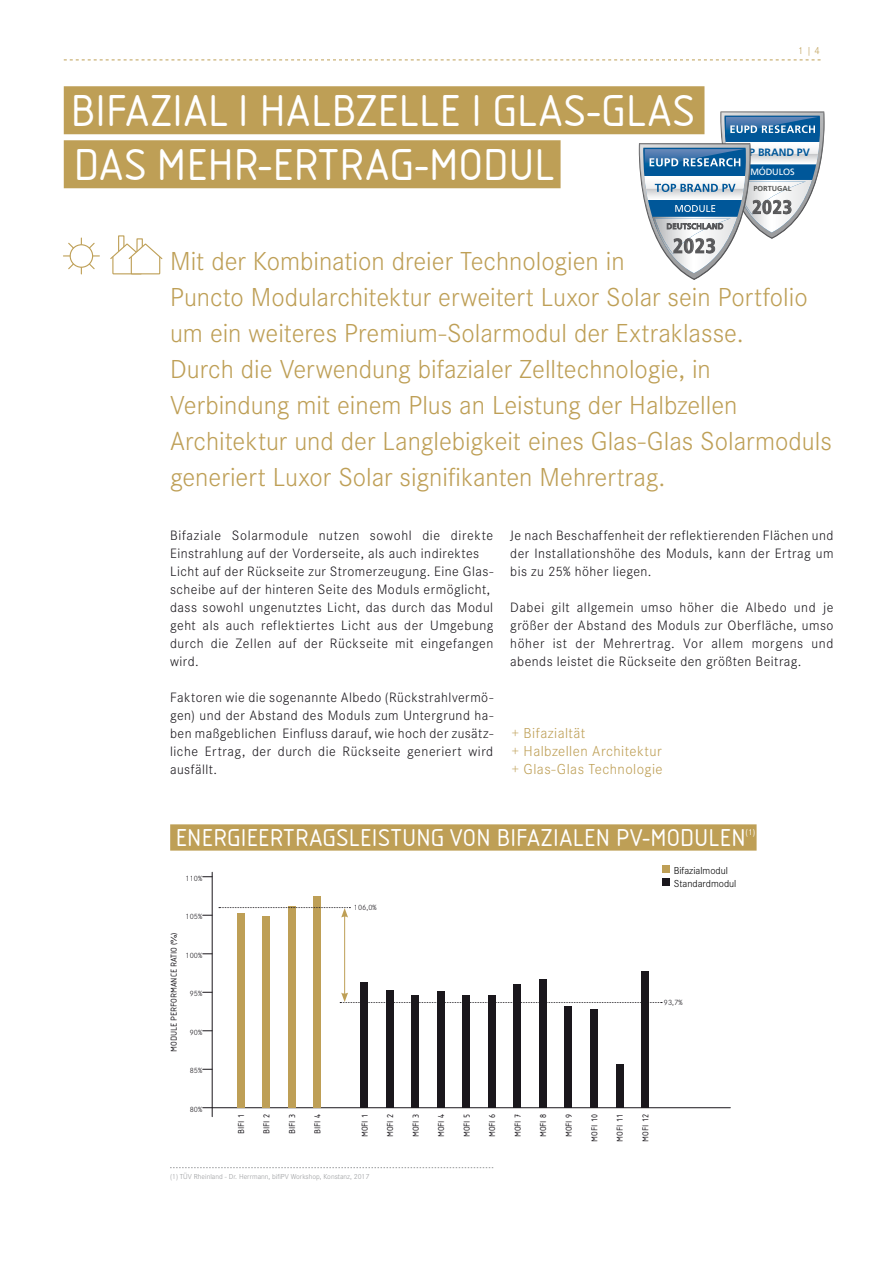
<style>
.page{position:relative;width:893px;height:1263px;background:#fff}
.page>*{position:absolute;margin:0;border:0;box-sizing:border-box;transform-origin:0 0}
.t1{font:46.5px/54px "Isonorm D";letter-spacing:.005em;color:#fff}
.t2{font:300 27px/36px "Corporate S";color:#be9f56}
.t3{font:25.5px "Isonorm D";letter-spacing:.01em;color:#fff}
.t4{font:700 condensed 20.1px "Frutiger";color:#58585a}
.t5{font:700 condensed 18.75px "Frutiger";color:#58585a}
.t6{font:300 15px/18px "Corporate S";letter-spacing:.03em;color:#be9f56}
.t7{font:300 14.1px/18px "Corporate S";letter-spacing:.035em;color:#1a171c;text-align:justify}
.t8{font:700 10.65px "Frutiger LT";letter-spacing:-.005em;color:#005799}
.t9{font:300 10.5px/12.6px "Corporate S";color:#010000}
.t10{font:300 10.5px "Corporate S";color:#be9f56}
.t11{font:9.6px "Frutiger";letter-spacing:-.01em;color:#fff}
.t12{font:9px "Isonorm D";letter-spacing:.01em;color:#1a171c}
.t13{font:9px "Corporate S";color:#fff}
.t14{font:300 7.95px "Corporate S";letter-spacing:.01em;color:#1a171c}
.t15{font:700 7.65px "Frutiger";color:#555654}
.t16{font:300 7.5px "Corporate S";color:#989a9c}
</style>
<div class="page">
<svg style="left:64px;top:60px;width:757px;height:1px"></svg>
<div style="left:64px;top:86px;width:640px;height:48px;background:#be9f56"></div>
<div style="left:64px;top:140px;width:497px;height:48px;background:#be9f56"></div>
<hr style="left:81px;top:238px;width:1px;height:36px;background:#be9f56">
<hr style="left:63px;top:255px;width:36px;height:1px;background:#be9f56">
<svg style="left:67px;top:242px;width:29px;height:28px"></svg>
<div style="left:70px;top:245px;width:23px;height:22px;background:#fff;border-radius:50%"></div>
<div style="left:70px;top:244px;width:23px;height:24px;border:1px solid #be9f56;border-radius:50%"></div>
<div style="left:118px;top:235px;width:6px;height:22px;border:1px solid #be9f56"></div>
<div style="left:136px;top:238px;width:7px;height:19px;border:1px solid #be9f56"></div>
<svg style="left:110px;top:242px;width:53px;height:33px"></svg>
<hr style="left:212px;top:872px;width:1px;height:245px;background:#1a171c">
<hr style="left:212px;top:1107px;width:518px;height:1px;background:#1a171c">
<div style="left:662px;top:865px;width:8px;height:8px;background:#be9f56"></div>
<div style="left:662px;top:878px;width:8px;height:8px;background:#1a171c"></div>
<div style="left:237px;top:913px;width:8px;height:194px;background:#be9f56"></div>
<div style="left:360px;top:982px;width:8px;height:125px;background:#1a171c"></div>
<div style="left:513px;top:984px;width:8px;height:123px;background:#1a171c"></div>
<div style="left:437px;top:991px;width:8px;height:116px;background:#1a171c"></div>
<div style="left:590px;top:1009px;width:8px;height:98px;background:#1a171c"></div>
<div style="left:262px;top:915px;width:8px;height:192px;background:#be9f56"></div>
<div style="left:386px;top:990px;width:8px;height:117px;background:#1a171c"></div>
<div style="left:539px;top:979px;width:8px;height:128px;background:#1a171c"></div>
<div style="left:463px;top:995px;width:7px;height:112px;background:#1a171c"></div>
<div style="left:616px;top:1064px;width:7px;height:43px;background:#1a171c"></div>
<div style="left:288px;top:906px;width:8px;height:201px;background:#be9f56"></div>
<div style="left:411px;top:995px;width:8px;height:112px;background:#1a171c"></div>
<div style="left:564px;top:1006px;width:8px;height:101px;background:#1a171c"></div>
<div style="left:488px;top:995px;width:8px;height:112px;background:#1a171c"></div>
<div style="left:641px;top:970px;width:8px;height:137px;background:#1a171c"></div>
<div style="left:313px;top:896px;width:8px;height:211px;background:#be9f56"></div>
<hr style="left:344px;top:915px;width:1px;height:80px;background:#be9f56">
<svg style="left:219px;top:907px;width:131px;height:10px"></svg>
<svg style="left:340px;top:992px;width:322px;height:11px"></svg>
<svg style="left:170px;top:1167px;width:323px;height:1px"></svg>
<svg style="left:639px;top:111px;width:186px;height:169px"></svg>
<div style="left:170px;top:824px;width:587px;height:27px;background:#be9f56"></div>
<h1 class="t1" style="left:70px;top:84px;width:626px">BIFAZIAL I HALBZELLE I GLAS-GLAS<br>DAS MEHR-ERTRAG-MODUL</h1>
<p class="t10" style="left:798px;top:43px;width:23px">1 | 4</p>
<p class="t8" style="left:735px;top:146px;width:76px">TOP BRAND PV</p>
<p class="t11" style="left:750px;top:166px;width:46px">MÓDULOS</p>
<h3 class="t5" style="left:752px;top:196px;width:42px">2023</h3>
<p class="t15" style="left:753px;top:184px;width:40px">PORTUGAL</p>
<h3 class="t4" style="left:673px;top:234px;width:45px">2023</h3>
<p class="t2" style="left:170px;top:241px;width:663px">Mit der Kombination dreier Technologien in<br>Puncto Modularchitektur erweitert Luxor Solar sein Portfolio um ein weiteres Premium-Solarmodul der Extraklasse.<br>Durch die Verwendung bifazialer Zelltechnologie, in Verbindung mit einem Plus an Leistung der Halbzellen Architektur und der Langlebigkeit eines Glas-Glas Solarmoduls generiert Luxor Solar signifikanten Mehrertrag.</p>
<p class="t7" style="left:170px;top:525px;width:325px;text-align:left">Bifaziale Solarmodule nutzen sowohl die direkte Einstrahlung auf der Vorderseite, als auch indirektes Licht auf der Rückseite zur Stromerzeugung. Eine Glas&shy;scheibe auf der hinteren Seite des Moduls ermöglicht, dass sowohl ungenutztes Licht, das durch das Modul geht als auch reflektiertes Licht aus der Umgebung durch die Zellen auf der Rückseite mit eingefangen wird.</p>
<p class="t7" style="left:170px;top:688px;width:325px">Faktoren wie die sogenannte Albedo (Rückstrahlvermö&shy;gen) und der Abstand des Moduls zum Untergrund ha&shy;ben maßgeblichen Einfluss darauf, wie hoch der zusätz&shy;liche Ertrag, der durch die Rückseite generiert wird ausfällt.</p>
<p class="t7" style="left:510px;top:525px;width:325px">Je nach Beschaffenheit der reflektierenden Flächen und der Installationshöhe des Moduls, kann der Ertrag um bis zu 25% höher liegen.</p>
<p class="t7" style="left:510px;top:598px;width:325px">Dabei gilt allgemein umso höher die Albedo und je größer der Abstand des Moduls zur Oberfläche, umso höher ist der Mehrertrag. Vor allem morgens und abends leistet die Rückseite den größten Beitrag.</p>
<p class="t6" style="left:511px;top:723px;width:153px">+ Bifazialtät<br>+ Halbzellen Architektur + Glas-Glas Technologie</p>
<h3 class="t3" style="left:175px;top:823px;width:572px">ENERGIEERTRAGSLEISTUNG VON BIFAZIALEN PV-MODULEN</h3>
<p class="t13" style="left:745px;top:825px;width:11px">(1)</p>
<p class="t14" style="left:185px;top:872px;width:18px">110%</p>
<p class="t12" style="left:169px;top:1052px;width:121px;rotate:-90deg">MODULE PERFORMANCE RATIO (%)</p>
<p class="t14" style="left:185px;top:911px;width:18px">105%</p>
<p class="t14" style="left:185px;top:949px;width:18px">100%</p>
<p class="t14" style="left:190px;top:988px;width:14px">95%</p>
<p class="t14" style="left:190px;top:1026px;width:14px">90%</p>
<p class="t14" style="left:190px;top:1065px;width:14px">85%</p>
<p class="t14" style="left:190px;top:1103px;width:14px">80%</p>
<p class="t14" style="left:354px;top:901px;width:24px">106,0%</p>
<p class="t12" style="left:236px;top:1134px;width:21px;rotate:-90deg">BIFI 1</p>
<p class="t12" style="left:360px;top:1137px;width:25px;rotate:-90deg">MOFI 1</p>
<p class="t12" style="left:436px;top:1137px;width:25px;rotate:-90deg">MOFI 4</p>
<p class="t12" style="left:513px;top:1137px;width:25px;rotate:-90deg">MOFI 7</p>
<p class="t12" style="left:589px;top:1141px;width:29px;rotate:-90deg">MOFI 10</p>
<p class="t12" style="left:313px;top:1134px;width:21px;rotate:-90deg">BIFI 4</p>
<p class="t12" style="left:287px;top:1134px;width:21px;rotate:-90deg">BIFI 3</p>
<p class="t12" style="left:411px;top:1137px;width:25px;rotate:-90deg">MOFI 3</p>
<p class="t12" style="left:487px;top:1137px;width:25px;rotate:-90deg">MOFI 6</p>
<p class="t12" style="left:564px;top:1137px;width:25px;rotate:-90deg">MOFI 9</p>
<p class="t12" style="left:640px;top:1141px;width:29px;rotate:-90deg">MOFI 12</p>
<p class="t12" style="left:262px;top:1134px;width:21px;rotate:-90deg">BIFI 2</p>
<p class="t12" style="left:385px;top:1137px;width:25px;rotate:-90deg">MOFI 2</p>
<p class="t12" style="left:462px;top:1137px;width:25px;rotate:-90deg">MOFI 5</p>
<p class="t12" style="left:538px;top:1137px;width:25px;rotate:-90deg">MOFI 8</p>
<p class="t12" style="left:615px;top:1141px;width:29px;rotate:-90deg">MOFI 11</p>
<p class="t16" style="left:170px;top:1171px;width:201px">(1) TÜV Rheinland - Dr. Herrmann, bifiPV Workshop, Konstanz, 2017</p>
<p class="t9" style="left:674px;top:864px;width:64px">Bifazialmodul<br>Standardmodul</p>
<p class="t14" style="left:664px;top:997px;width:20px">93,7%</p>
</div>
